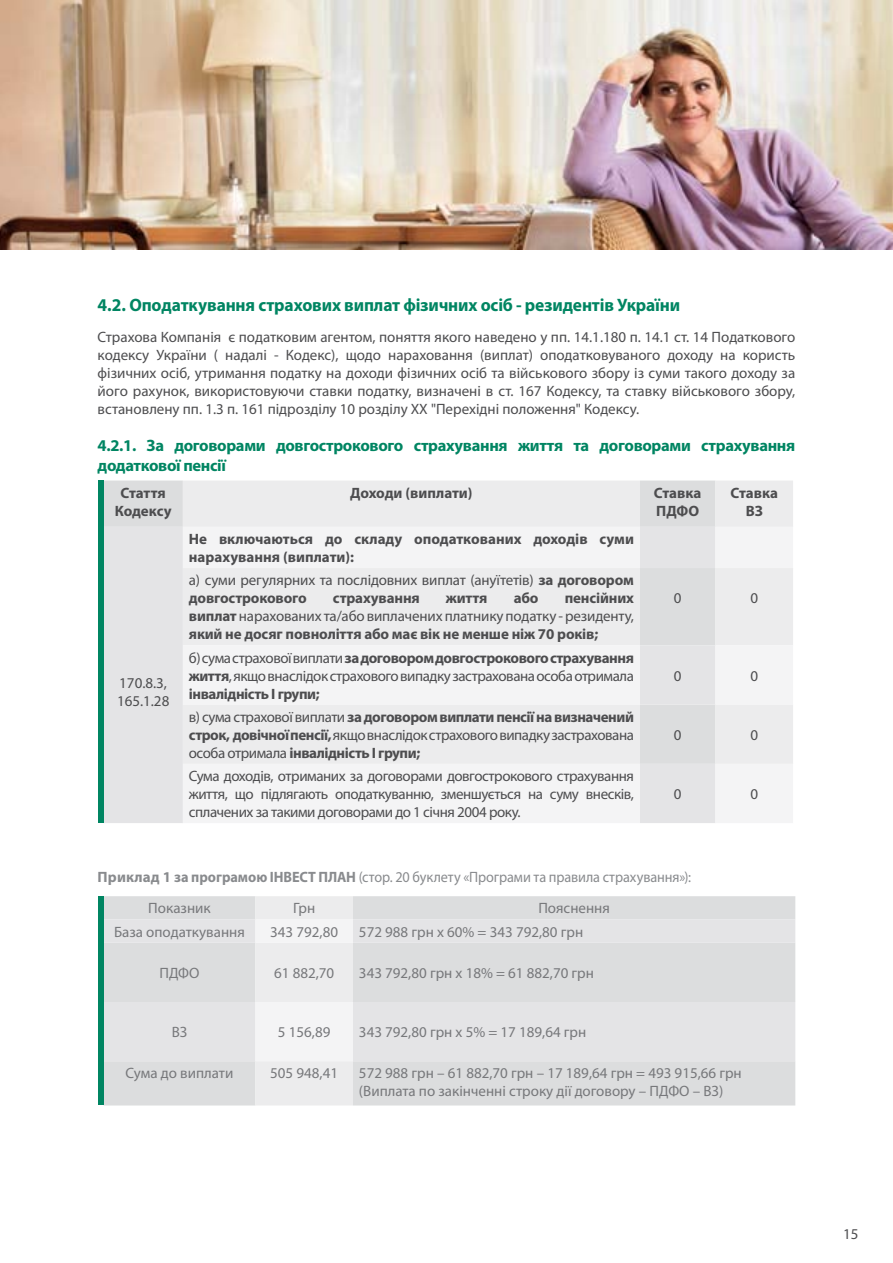
<style>
.page{position:relative;width:893px;height:1263px;background:#fff}
.page>*{position:absolute;margin:0;border:0;box-sizing:border-box;transform-origin:0 0}
.t1{font:700 18px "Myriad Pro";letter-spacing:-.01em;color:#008562}
.t2{font:700 16.5px/19.5px "Myriad Pro";letter-spacing:-.02em;color:#008562}
.t3{font:15px/18px "Myriad Pro";letter-spacing:-.03em;color:#4d4d4f;text-align:justify}
.t4{font:15px/18px "Myriad Pro";color:#77787b}
.t5{font:700 15px/18px "Myriad Pro";letter-spacing:-.005em;color:#4d4d4f;text-align:center}
.t6{font:15px/31.8px "Myriad Pro";letter-spacing:-.005em;color:#898b8e;scale:.95 1}
.t7{font:15px/18px "Myriad Pro";letter-spacing:-.01em;color:#4d4d4f}
.s1{font-weight:700}
.s2{font-weight:400}
.s3{color:#77787b}
</style>
<div class="page">
<div style="left:104px;top:480px;width:79px;height:47px;background:#dcddde"></div>
<svg style="left:183px;top:480px;width:610px;height:47px;background:#eaeaeb"></svg>
<div style="left:104px;top:527px;width:79px;height:296px;background:#e4e4e6"></div>
<div style="left:183px;top:527px;width:610px;height:296px;background:#ececed"></div>
<div style="left:98px;top:480px;width:6px;height:343px;background:#008562"></div>
<img style="left:0;top:0;width:893px;height:250px">
<div style="left:104px;top:896px;width:691px;height:209px;background:#dcddde"></div>
<div style="left:104px;top:919px;width:691px;height:142px;background:#e4e4e6"></div>
<div style="left:255px;top:896px;width:98px;height:209px;background:#ececed"></div>
<div style="left:98px;top:896px;width:6px;height:209px;background:#008562"></div>
<p class="t1" style="left:98px;top:293px;width:584px">4.2. Оподаткування страхових виплат фізичних осіб - резидентів України</p>
<p class="t3" style="left:98px;top:328px;width:699px">Страхова Компанія є податковим агентом, поняття якого наведено у пп. 14.1.180 п. 14.1 ст. 14 Податкового кодексу України ( надалі - Кодекс), щодо нараховання (виплат) оподатковуваного доходу на користь фізичних осіб, утримання податку на доходи фізичних осіб та військового збору із суми такого доходу за його рахунок, використовуючи ставки податку, визначені в ст. 167 Кодексу, та ставку військового збору, встановлену пп. 1.3 п. 161 підрозділу 10 розділу XX "Перехідні положення" Кодексу.</p>
<p class="t2" style="left:98px;top:436px;width:699px">4.2.1. За договорами довгострокового страхування життя та договорами страхування додаткової пенсії</p>
<p class="t5" style="left:115px;top:483px;width:58px">Стаття<br>Кодексу</p>
<p class="t5" style="left:350px;top:483px;width:124px">Доходи (виплати)</p>
<p class="t5" style="left:654px;top:483px;width:49px;text-align:left">Ставка<br>ПДФО</p>
<p class="t5" style="left:730px;top:483px;width:49px">Ставка<br>ВЗ</p>
<p class="t3" style="left:117px;top:674px;width:54px">170.8.3,<br>165.1.28</p>
<p class="t5" style="left:189px;top:529px;width:447px;text-align:left">Не включаються до складу оподаткованих доходів суми нарахування (виплати):</p>
<p class="t7" style="left:189px;top:571px;width:447px">а) суми регулярних та послідовних виплат (ануїтетів) <span class="s1">за договором довгострокового</span></p>
<p class="t5" style="left:333px;top:589px;width:88px">страхування</p>
<p class="t5" style="left:446px;top:589px;width:43px">життя</p>
<p class="t5" style="left:514px;top:589px;width:26px">або</p>
<p class="t5" style="left:189px;top:589px;width:447px;text-align:justify;text-indent:376px">пенсійних виплат <span class="s2">нарахованих та/або виплачених платнику податку - резиденту, </span>який не досяг повноліття або має вік не менше ніж 70 років;</p>
<p class="t3" style="left:674px;top:589px;width:9px">0</p>
<p class="t3" style="left:750px;top:589px;width:9px">0</p>
<p class="t3" style="left:189px;top:648px;width:447px">б) сума страхової виплати <span class="s1">за договором довгострокового страхування життя</span>, якщо внаслідок страхового випадку застрахована особа отримала <span class="s1">інвалідність І групи;</span></p>
<p class="t3" style="left:674px;top:666px;width:9px">0</p>
<p class="t3" style="left:750px;top:666px;width:9px">0</p>
<p class="t3" style="left:189px;top:707px;width:447px">в) сума страхової виплати <span class="s1">за договором виплати пенсії на визначений строк, довічної пенсії,</span> якщо внаслідок страхового випадку застрахована особа отримала <span class="s1">інвалідність І групи;</span></p>
<p class="t3" style="left:189px;top:767px;width:447px">Сума доходів, отриманих за договорами довгострокового страхування життя, що підлягають оподаткуванню, зменшується на суму внесків, сплачених за такими договорами до 1 січня 2004 року.</p>
<p class="t3" style="left:674px;top:725px;width:9px">0</p>
<p class="t3" style="left:750px;top:725px;width:9px">0</p>
<p class="t3" style="left:674px;top:785px;width:9px">0</p>
<p class="t3" style="left:750px;top:785px;width:9px">0</p>
<p class="t6" style="left:148px;top:860px;width:573px;text-indent:-51px"><span class="s1">Приклад 1 за програмою ІНВЕСТ ПЛАН</span> (стор. 20 буклету «Програми та правила страхування»):<br><span class="s3">Показник</span></p>
<p class="t4" style="left:293px;top:899px;width:24px">Грн</p>
<p class="t4" style="left:538px;top:899px;width:73px">Пояснення</p>
<p class="t4" style="left:114px;top:922px;width:132px">База оподаткування</p>
<p class="t4" style="left:270px;top:922px;width:69px">343 792,80</p>
<p class="t4" style="left:359px;top:922px;width:226px">572 988 грн х 60% = 343 792,80 грн</p>
<p class="t4" style="left:159px;top:964px;width:42px">ПДФО</p>
<p class="t4" style="left:274px;top:964px;width:62px">61 882,70</p>
<p class="t4" style="left:359px;top:964px;width:237px">343 792,80 грн х 18% = 61 882,70 грн</p>
<p class="t4" style="left:172px;top:1023px;width:17px">ВЗ</p>
<p class="t4" style="left:278px;top:1023px;width:54px">5 156,89</p>
<p class="t4" style="left:359px;top:1023px;width:229px">343 792,80 грн х 5% = 17 189,64 грн</p>
<p class="t4" style="left:126px;top:1064px;width:109px">Сума до виплати</p>
<p class="t4" style="left:270px;top:1064px;width:69px">505 948,41</p>
<p class="t4" style="left:359px;top:1064px;width:384px">572 988 грн – 61 882,70 грн – 17 189,64 грн = 493 915,66 грн (Виплата по закінченні строку дії договору – ПДФО – ВЗ)</p>
<p class="t3" style="left:843px;top:1225px;width:17px">15</p>
</div>
